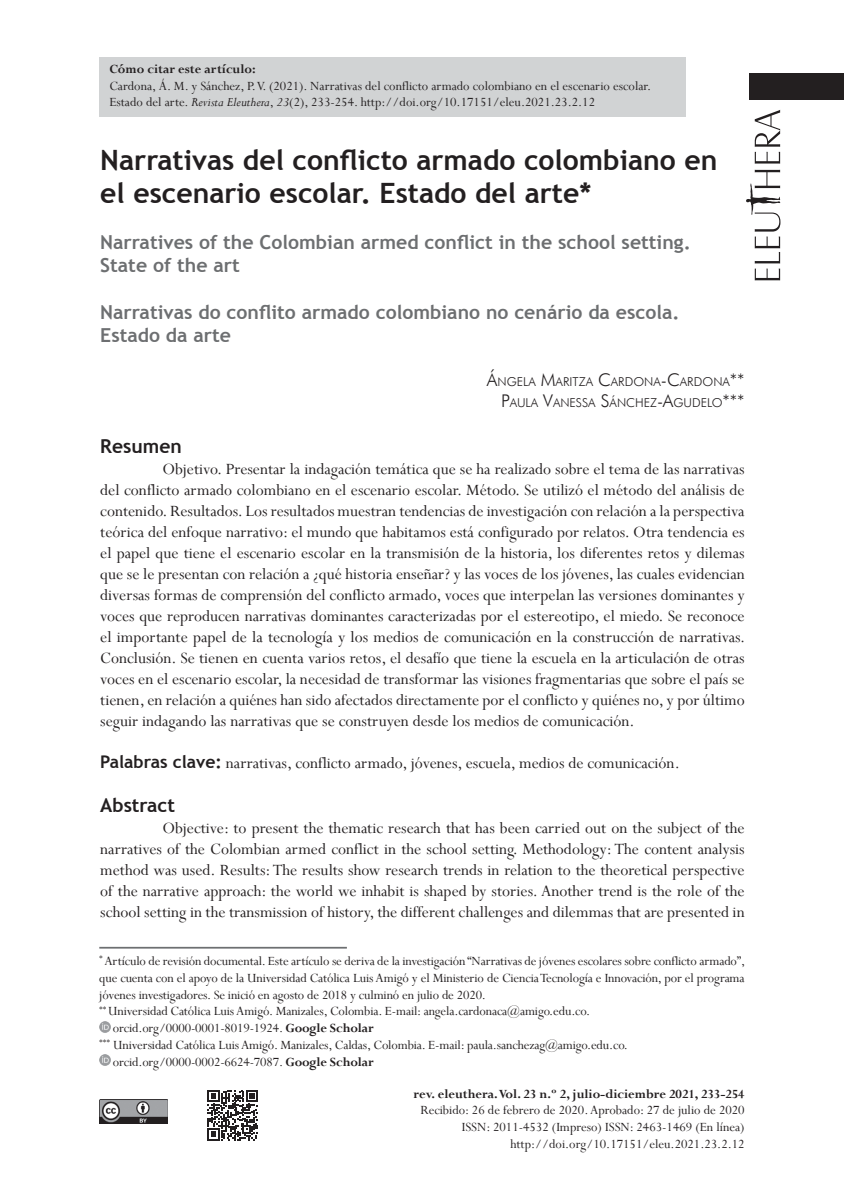
<style>
.page{position:relative;width:844px;height:1191px;background:#fff}
.page>*{position:absolute;margin:0;border:0;box-sizing:border-box;transform-origin:0 0}
.t1{font:700 28px/33.6px "Trebuchet MS";color:#231f20}
.t2{font:700 19.25px/23.1px "Trebuchet MS";color:#6d6f71}
.t3{font:700 19.25px "Trebuchet MS";color:#231f20}
.t4{font:17.5px/21px "Perpetua";color:#231f20;text-align:justify}
.t5{font:14px/16.8px "Perpetua";letter-spacing:-.01em;color:#231f20}
.t6{font:700 14px "Perpetua";color:#231f20}
.t7{font:300 12.25px/21px "Futura BT";color:#231f20;text-align:right}
.s1{font-style:italic}
.s2{font-size:17.5px}
.s3{font-family:"Trebuchet MS";font-weight:700}
.s4{font-weight:700}
</style>
<div class="page">
<div style="left:99px;top:57px;width:586px;height:60px;background:#d1d3d4"></div>
<svg style="left:746px;top:110px;width:34px;height:170px"></svg>
<div style="left:749px;top:73px;width:94px;height:26px;background:#231f20"></div>
<hr style="left:99px;top:947px;width:248px;height:1px;background:#6d6f71">
<svg style="left:99px;top:1021px;width:11px;height:11px"></svg>
<svg style="left:99px;top:1055px;width:11px;height:10px"></svg>
<img style="left:99px;top:1099px;width:68px;height:24px">
<svg style="left:207px;top:1090px;width:51px;height:50px"></svg>
<p class="t6" style="left:109px;top:60px;width:148px">Cómo citar este artículo:</p>
<p class="t5" style="left:109px;top:77px;width:543px">Cardona, Á. M. y Sánchez, P. V. (2021). Narrativas del conflicto armado colombiano en el escenario escolar.<br>Estado del arte. <span class="s1">Revista Eleuthera</span>, <span class="s1">23</span>(2), 233-254. http://doi.org/10.17151/eleu.2021.23.2.12</p>
<h1 class="t1" style="left:100px;top:143px;width:618px">Narrativas del conflicto armado colombiano en el escenario escolar. Estado del arte*</h1>
<p class="t2" style="left:100px;top:231px;width:592px">Narratives of the Colombian armed conflict in the school setting.<br>State of the art</p>
<p class="t2" style="left:100px;top:300px;width:580px">Narrativas do conflito armado colombiano no cenário da escola.<br>Estado da arte</p>
<p class="t7" style="left:487px;top:371px;width:259px"><span class="s2">Á</span>NGELA <span class="s2">M</span>ARITZA <span class="s2">C</span>ARDONA<span class="s2">-C</span>ARDONA<span class="s2">**<br>P</span>AULA <span class="s2">V</span>ANESSA <span class="s2">S</span>ÁNCHEZ<span class="s2">-A</span>GUDELO<span class="s2">***</span></p>
<p class="t3" style="left:100px;top:434px;width:83px">Resumen</p>
<p class="t4" style="left:100px;top:458px;width:646px;text-indent:62px">Objetivo. Presentar la indagación temática que se ha realizado sobre el tema de las narrativas del conflicto armado colombiano en el escenario escolar. Método. Se utilizó el método del análisis de contenido. Resultados. Los resultados muestran tendencias de investigación con relación a la perspectiva teórica del enfoque narrativo: el mundo que habitamos está configurado por relatos. Otra tendencia es el papel que tiene el escenario escolar en la transmisión de la historia, los diferentes retos y dilemas que se le presentan con relación a ¿qué historia enseñar? y las voces de los jóvenes, las cuales evidencian diversas formas de comprensión del conflicto armado, voces que interpelan las versiones dominantes y voces que reproducen narrativas dominantes caracterizadas por el estereotipo, el miedo. Se reconoce el importante papel de la tecnología y los medios de comunicación en la construcción de narrativas.<br>Conclusión. Se tienen en cuenta varios retos, el desafío que tiene la escuela en la articulación de otras voces en el escenario escolar, la necesidad de transformar las visiones fragmentarias que sobre el país se tienen, en relación a quiénes han sido afectados directamente por el conflicto y quiénes no, y por último seguir indagando las narrativas que se construyen desde los medios de comunicación.</p>
<p class="t4" style="left:100px;top:752px;width:581px"><span class="s3">Palabras clave:</span> narrativas, conflicto armado, jóvenes, escuela, medios de comunicación.</p>
<p class="t3" style="left:100px;top:793px;width:76px">Abstract</p>
<p class="t4" style="left:100px;top:817px;width:645px;text-indent:62px">Objective: to present the thematic research that has been carried out on the subject of the narratives of the Colombian armed conflict in the school setting. Methodology: The content analysis method was used. Results: The results show research trends in relation to the theoretical perspective of the narrative approach: the world we inhabit is shaped by stories. Another trend is the role of the school setting in the transmission of history, the different challenges and dilemmas that are presented in</p>
<p class="t5" style="left:99px;top:952px;width:647px"><sup>*</sup> Artículo de revisión documental. Este artículo se deriva de la investigación “Narrativas de jóvenes escolares sobre conflicto armado”,</p>
<p class="t5" style="left:99px;top:969px;width:646px">que cuenta con el apoyo de la Universidad Católica Luis Amigó y el Ministerio de Ciencia Tecnología e Innovación, por el programa</p>
<p class="t5" style="left:99px;top:985px;width:388px">jóvenes investigadores. Se inició en agosto de 2018 y culminó en julio de 2020.</p>
<p class="t5" style="left:99px;top:1002px;width:492px"><sup>**</sup> Universidad Católica Luis Amigó. Manizales, Colombia. E-mail: angela.cardonaca@amigo.edu.co.</p>
<p class="t5" style="left:113px;top:1019px;width:262px">orcid.org/0000-0001-8019-1924. <span class="s4">Google Scholar</span></p>
<p class="t5" style="left:99px;top:1036px;width:530px"><sup>***</sup> Universidad Católica Luis Amigó. Manizales, Caldas, Colombia. E-mail: paula.sanchezag@amigo.edu.co.</p>
<p class="t5" style="left:113px;top:1053px;width:262px">orcid.org/0000-0002-6624-7087. <span class="s4">Google Scholar</span></p>
<p class="t6" style="left:413px;top:1084px;width:332px">rev. eleuthera. Vol. 23 n.º 2, julio-diciembre 2021, 233-254</p>
<p class="t5" style="left:420px;top:1101px;width:326px;text-align:right">Recibido: 26 de febrero de 2020. Aprobado: 27 de julio de 2020<br>ISSN: 2011-4532 (Impreso) ISSN: 2463-1469 (En línea) http://doi.org/10.17151/eleu.2021.23.2.12</p>
</div>
